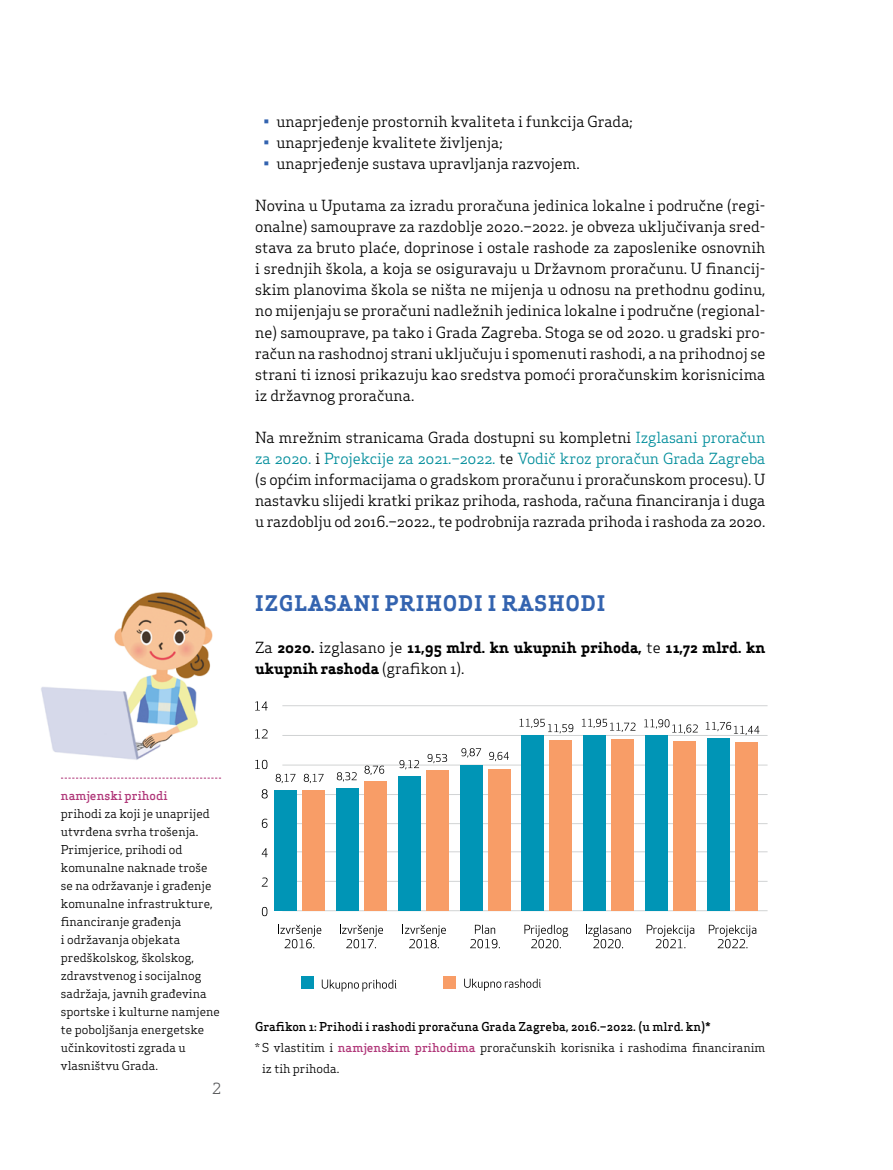
<style>
.page{position:relative;width:893px;height:1170px;background:#fff}
.page>*{position:absolute;margin:0;border:0;box-sizing:border-box;transform-origin:0 0}
.t1{font:700 21px "Apex Serif";letter-spacing:.05em;color:#3363af}
.t2{font:15px/21px "Apex Serif";color:#000;text-align:justify}
.t3{font:700 15px/21px "Apex Serif";color:#000}
.t4{font:15px "Apex Serif";color:#58595b}
.t5{font:12px/18px "Apex Serif";color:#000}
.t6{font:500 12px "Apex Serif";color:#000}
.t7{font:500 12px "Apex Serif";color:#b03779}
.s1{color:#3363af}
.s2{color:#008d9b}
.s3{font-weight:400}
.s4{font-weight:500;color:#b03779}
</style>
<div class="page">
<hr style="left:282px;top:910px;width:486px;height:1px;background:#d1d3d4">
<hr style="left:282px;top:851px;width:486px;height:1px;background:#d1d3d4">
<hr style="left:282px;top:794px;width:486px;height:1px;background:#d1d3d4">
<hr style="left:282px;top:764px;width:486px;height:1px;background:#d1d3d4">
<hr style="left:282px;top:823px;width:486px;height:1px;background:#d1d3d4">
<hr style="left:282px;top:881px;width:486px;height:1px;background:#d1d3d4">
<hr style="left:282px;top:735px;width:486px;height:1px;background:#d1d3d4">
<img style="left:41px;top:592px;width:172px;height:168px">
<svg style="left:61px;top:777px;width:160px;height:1px"></svg>
<hr style="left:282px;top:705px;width:486px;height:1px;background:#d1d3d4">
<div style="left:444px;top:975px;width:12px;height:13px;background:#f89d67"></div>
<div style="left:301px;top:975px;width:13px;height:13px;background:#0095b6"></div>
<svg style="left:464px;top:978px;width:77px;height:12px"></svg>
<svg style="left:322px;top:979px;width:74px;height:12px"></svg>
<svg style="left:262px;top:906px;width:5px;height:10px"></svg>
<svg style="left:262px;top:877px;width:6px;height:9px"></svg>
<svg style="left:262px;top:848px;width:6px;height:9px"></svg>
<svg style="left:262px;top:818px;width:5px;height:9px"></svg>
<svg style="left:262px;top:789px;width:6px;height:9px"></svg>
<svg style="left:255px;top:759px;width:12px;height:10px"></svg>
<svg style="left:255px;top:729px;width:13px;height:9px"></svg>
<svg style="left:255px;top:701px;width:13px;height:9px"></svg>
<div style="left:673px;top:740px;width:23px;height:170px;background:#f89d67"></div>
<div style="left:645px;top:735px;width:23px;height:175px;background:#0095b6"></div>
<svg style="left:644px;top:719px;width:54px;height:14px"></svg>
<div style="left:735px;top:742px;width:23px;height:168px;background:#f89d67"></div>
<div style="left:707px;top:738px;width:22px;height:172px;background:#0095b6"></div>
<svg style="left:706px;top:721px;width:53px;height:14px"></svg>
<div style="left:611px;top:739px;width:23px;height:171px;background:#f89d67"></div>
<div style="left:583px;top:735px;width:23px;height:175px;background:#0095b6"></div>
<svg style="left:582px;top:718px;width:53px;height:13px"></svg>
<div style="left:549px;top:740px;width:23px;height:170px;background:#f89d67"></div>
<div style="left:521px;top:735px;width:23px;height:175px;background:#0095b6"></div>
<svg style="left:519px;top:718px;width:54px;height:15px"></svg>
<div style="left:488px;top:768px;width:23px;height:142px;background:#f89d67"></div>
<div style="left:460px;top:765px;width:22px;height:145px;background:#0095b6"></div>
<svg style="left:489px;top:751px;width:20px;height:10px"></svg>
<svg style="left:461px;top:748px;width:20px;height:9px"></svg>
<div style="left:364px;top:781px;width:22px;height:129px;background:#f89d67"></div>
<div style="left:336px;top:788px;width:22px;height:122px;background:#0095b6"></div>
<svg style="left:364px;top:765px;width:20px;height:9px"></svg>
<svg style="left:337px;top:772px;width:20px;height:9px"></svg>
<div style="left:426px;top:770px;width:23px;height:140px;background:#f89d67"></div>
<div style="left:398px;top:776px;width:23px;height:134px;background:#0095b6"></div>
<svg style="left:428px;top:753px;width:19px;height:10px"></svg>
<svg style="left:399px;top:760px;width:20px;height:9px"></svg>
<div style="left:302px;top:789px;width:23px;height:121px;background:#f89d67"></div>
<div style="left:274px;top:789px;width:23px;height:121px;background:#0095b6"></div>
<svg style="left:304px;top:773px;width:20px;height:10px"></svg>
<svg style="left:276px;top:773px;width:19px;height:10px"></svg>
<svg style="left:278px;top:924px;width:43px;height:24px"></svg>
<svg style="left:340px;top:924px;width:43px;height:24px"></svg>
<svg style="left:402px;top:924px;width:44px;height:24px"></svg>
<svg style="left:475px;top:924px;width:20px;height:9px"></svg>
<svg style="left:470px;top:939px;width:30px;height:9px"></svg>
<svg style="left:524px;top:924px;width:44px;height:24px"></svg>
<svg style="left:586px;top:924px;width:45px;height:24px"></svg>
<svg style="left:647px;top:924px;width:47px;height:24px"></svg>
<svg style="left:709px;top:924px;width:47px;height:24px"></svg>
<p class="t2" style="left:264px;top:111px;width:371px"><span class="s1">•</span> unaprjeđenje prostornih kvaliteta i funkcija Grada;</p>
<p class="t2" style="left:264px;top:132px;width:241px"><span class="s1">•</span> unaprjeđenje kvalitete življenja;</p>
<p class="t2" style="left:264px;top:153px;width:318px"><span class="s1">•</span> unaprjeđenje sustava upravljanja razvojem.</p>
<p class="t2" style="left:255px;top:195px;width:512px">Novina u Uputama za izradu proračuna jedinica lokalne i područne (regi&shy;onalne) samouprave za razdoblje 2020.–2022. je obveza uključivanja sred&shy;stava za bruto plaće, doprinose i ostale rashode za zaposlenike osnovnih i srednjih škola, a koja se osiguravaju u Državnom proračunu. U financij&shy;skim planovima škola se ništa ne mijenja u odnosu na prethodnu godinu, no mijenjaju se proračuni nadležnih jedinica lokalne i područne (regional&shy;ne) samouprave, pa tako i Grada Zagreba. Stoga se od 2020. u gradski pro&shy;račun na rashodnoj strani uključuju i spomenuti rashodi, a na prihodnoj se strani ti iznosi prikazuju kao sredstva pomoći proračunskim korisnicima iz državnog proračuna.</p>
<p class="t2" style="left:255px;top:426px;width:512px">Na mrežnim stranicama Grada dostupni su kompletni <span class="s2">Izglasani proračun za 2020.</span> i <span class="s2">Projekcije za 2021.–2022.</span> te <span class="s2">Vodič kroz proračun Grada Zagreba </span>(s općim informacijama o gradskom proračunu i proračunskom procesu). U nastavku slijedi kratki prikaz prihoda, rashoda, računa financiranja i duga u razdoblju od 2016.–2022., te podrobnija razrada prihoda i rashoda za 2020.</p>
<h1 class="t1" style="left:255px;top:589px;width:352px">IZGLASANI PRIHODI I RASHODI</h1>
<p class="t3" style="left:255px;top:636px;width:512px"><span class="s3">Za</span> 2020. <span class="s3">izglasano je</span> 11,95 mlrd. kn ukupnih prihoda, <span class="s3">te</span> 11,72 mlrd. kn ukupnih rashoda <span class="s3">(grafikon 1).</span></p>
<p class="t7" style="left:61px;top:787px;width:108px">namjenski prihodi</p>
<p class="t5" style="left:61px;top:804px;width:161px">prihodi za koji je unaprijed utvrđena svrha trošenja.<br>Primjerice, prihodi od komunalne naknade troše se na održavanje i građenje komunalne infrastrukture, financiranje građenja<br>i održavanja objekata predškolskog, školskog, zdravstvenog i socijalnog sadržaja, javnih građevina sportske i kulturne namjene te poboljšanja energetske učinkovitosti zgrada u vlasništvu Grada.</p>
<p class="t4" style="left:212px;top:1078px;width:10px">2</p>
<p class="t6" style="left:255px;top:1018px;width:457px">Grafikon 1: Prihodi i rashodi proračuna Grada Zagreba, 2016.–2022. (u mlrd. kn)*</p>
<p class="t5" style="left:255px;top:1038px;width:512px">* S vlastitim i <span class="s4">namjenskim prihodima</span> proračunskih korisnika i rashodima financiranim</p>
<p class="t5" style="left:262px;top:1059px;width:79px">iz tih prihoda.</p>
</div>
